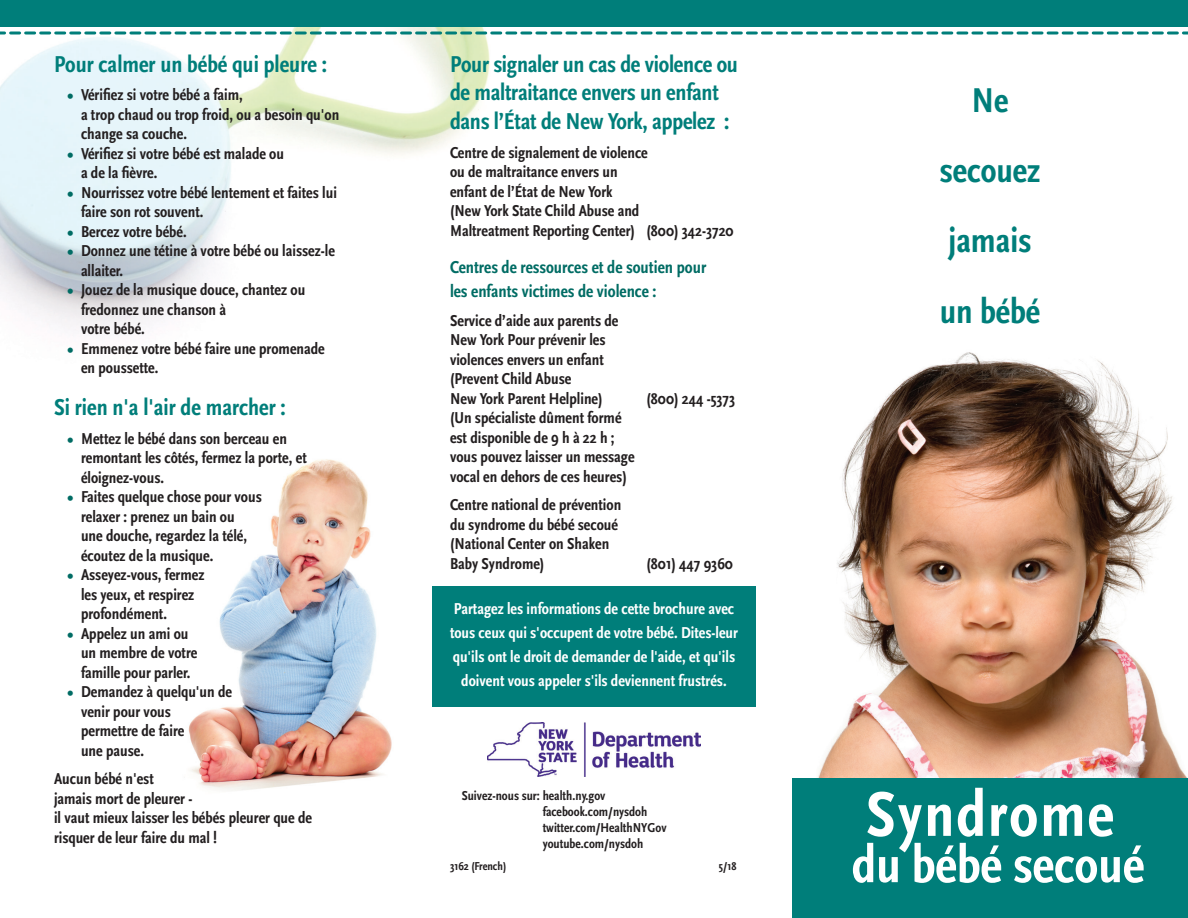
<style>
.page{position:relative;width:1188px;height:918px;background:#fff}
.page>*{position:absolute;margin:0;border:0;box-sizing:border-box;transform-origin:0 0}
.Subhead_1{font:66px "Scala Sans Bold Con";letter-spacing:.03em;color:#fff}
.Subhead_1-2{font:54px "Scala Sans Bold Con";color:#fff}
.Subhead_1-3{font:36px "Scala Sans Bold Con";color:#007e7a}
.Subhead_1-4{font:24px/28.8px "Scala Sans Bold Con";letter-spacing:-.01em;color:#007e7a}
.Body_text{font:18px/24px "Scala Sans Bold Con";color:#006c64}
.Hanging_indent{font:16.5px/19.5px "Scala Sans Bold Con";color:#231f20}
.Body_text-2{font:16.5px/19.5px "Scala Sans Bold Con";color:#231f20}
.Hanging_indent-2{font:16.5px/24px "Scala Sans Bold Con";color:#fff;text-align:center}
.text{font:13.5px/16.2px "Scala Sans Bold Con";color:#231f20}
.Body_text-3{font:12px "Scala Sans Bold Con";color:#231f20}
.s1{color:#006c64}
</style>
<div class="page">
<img style="left:818px;top:352px;width:370px;height:426px">
<img style="left:188px;top:459px;width:204px;height:332px">
<img style="left:0;top:27px;width:496px;height:303px">
<div style="left:792px;top:778px;width:396px;height:140px;background:#007e7a"></div>
<div style="left:432px;top:586px;width:324px;height:120px;background:#007e7a"></div>
<div style="left:0;top:0;width:1188px;height:27px;background:#007e7a"></div>
<img style="left:488px;top:722px;width:212px;height:54px">
<svg style="left:0;top:32px;width:1188px;height:2px;background:#399b97"></svg>
<p class="Subhead_1-4" style="left:54px;top:50px;width:275px">Pour calmer un bébé qui pleure :</p>
<p class="Hanging_indent" style="left:81px;top:85px;width:260px;text-indent:-14px"><span class="s1">•</span> Vérifiez si votre bébé a faim,<br>a trop chaud ou trop froid, ou a besoin qu'on change sa couche.</p>
<p class="Hanging_indent" style="left:81px;top:144px;width:205px;text-indent:-14px"><span class="s1">•</span> Vérifiez si votre bébé est malade ou a de la fièvre.</p>
<p class="Hanging_indent" style="left:81px;top:183px;width:257px;text-indent:-14px"><span class="s1">•</span> Nourrissez votre bébé lentement et faites lui faire son rot souvent.</p>
<p class="Hanging_indent" style="left:68px;top:222px;width:121px"><span class="s1">•</span> Bercez votre bébé.</p>
<p class="Hanging_indent" style="left:81px;top:241px;width:255px;text-indent:-14px"><span class="s1">•</span> Donnez une tétine à votre bébé ou laissez-le allaiter.</p>
<p class="Hanging_indent" style="left:81px;top:280px;width:226px;text-indent:-14px"><span class="s1">•</span> Jouez de la musique douce, chantez ou fredonnez une chanson à<br>votre bébé.</p>
<p class="Hanging_indent" style="left:81px;top:339px;width:245px;text-indent:-14px"><span class="s1">•</span> Emmenez votre bébé faire une promenade en poussette.</p>
<p class="Subhead_1-4" style="left:54px;top:394px;width:233px">Si rien n'a l'air de marcher :</p>
<p class="Hanging_indent" style="left:81px;top:429px;width:227px;text-indent:-14px"><span class="s1">•</span> Mettez le bébé dans son berceau en remontant les côtés, fermez la porte, et éloignez-vous.</p>
<p class="Hanging_indent" style="left:81px;top:488px;width:182px;text-indent:-14px"><span class="s1">•</span> Faites quelque chose pour vous relaxer : prenez un bain ou<br>une douche, regardez la télé, écoutez de la musique.</p>
<p class="Hanging_indent" style="left:81px;top:566px;width:125px;text-indent:-14px"><span class="s1">•</span> Asseyez-vous, fermez les yeux, et respirez profondément.</p>
<p class="Hanging_indent" style="left:81px;top:624px;width:118px;text-indent:-14px"><span class="s1">•</span> Appelez un ami ou un membre de votre famille pour parler.</p>
<p class="Hanging_indent" style="left:81px;top:683px;width:153px;text-indent:-14px"><span class="s1">•</span> Demandez à quelqu'un de venir pour vous permettre de faire<br>une pause.</p>
<p class="Hanging_indent" style="left:54px;top:770px;width:259px">Aucun bébé n'est<br>jamais mort de pleurer -<br>il vaut mieux laisser les bébés pleurer que de risquer de leur faire du mal !</p>
<p class="Subhead_1-4" style="left:450px;top:50px;width:290px">Pour signaler un cas de violence ou de maltraitance envers un enfant dans l’État de New York, appelez :</p>
<p class="Body_text-2" style="left:450px;top:143px;width:285px">Centre de signalement de violence<br>ou de maltraitance envers un<br>enfant de l’État de New York<br>(New York State Child Abuse and<br>Maltreatment Reporting Center) (800) 342-3720</p>
<p class="Body_text" style="left:450px;top:256px;width:258px">Centres de ressources et de soutien pour les enfants victimes de violence :</p>
<p class="Body_text-2" style="left:450px;top:311px;width:170px">Service d’aide aux parents de<br>New York Pour prévenir les violences envers un enfant (Prevent Child Abuse<br>New York Parent Helpline)</p>
<p class="Body_text-2" style="left:646px;top:389px;width:90px">(800) 244 -5373</p>
<p class="Body_text-2" style="left:450px;top:409px;width:186px">(Un spécialiste dûment formé est disponible de 9 h à 22 h ; vous pouvez laisser un message vocal en dehors de ces heures)</p>
<p class="Body_text-2" style="left:450px;top:496px;width:173px">Centre national de prévention du syndrome du bébé secoué (National Center on Shaken<br>Baby Syndrome)</p>
<p class="Body_text-2" style="left:646px;top:554px;width:88px">(801) 447 9360</p>
<p class="Hanging_indent-2" style="left:450px;top:597px;width:290px">Partagez les informations de cette brochure avec tous ceux qui s'occupent de votre bébé. Dites-leur qu'ils ont le droit de demander de l'aide, et qu'ils doivent vous appeler s'ils deviennent frustrés.</p>
<p class="text" style="left:543px;top:787px;width:125px;text-indent:-81px">Suivez-nous sur: health.ny.gov facebook.com/nysdoh twitter.com/HealthNYGov youtube.com/nysdoh</p>
<p class="Body_text-3" style="left:450px;top:860px;width:58px">3162 (French)</p>
<p class="Body_text-3" style="left:719px;top:860px;width:19px">5/18</p>
<p class="Subhead_1-3" style="left:971px;top:81px;width:39px">Ne</p>
<p class="Subhead_1-3" style="left:939px;top:151px;width:103px">secouez</p>
<p class="Subhead_1-3" style="left:949px;top:221px;width:84px">jamais</p>
<p class="Subhead_1-3" style="left:940px;top:291px;width:102px">un bébé</p>
<p class="Subhead_1" style="left:866px;top:779px;width:249px">Syndrome</p>
<p class="Subhead_1-2" style="left:852px;top:836px;width:294px">du bébé secoué</p>
</div>
